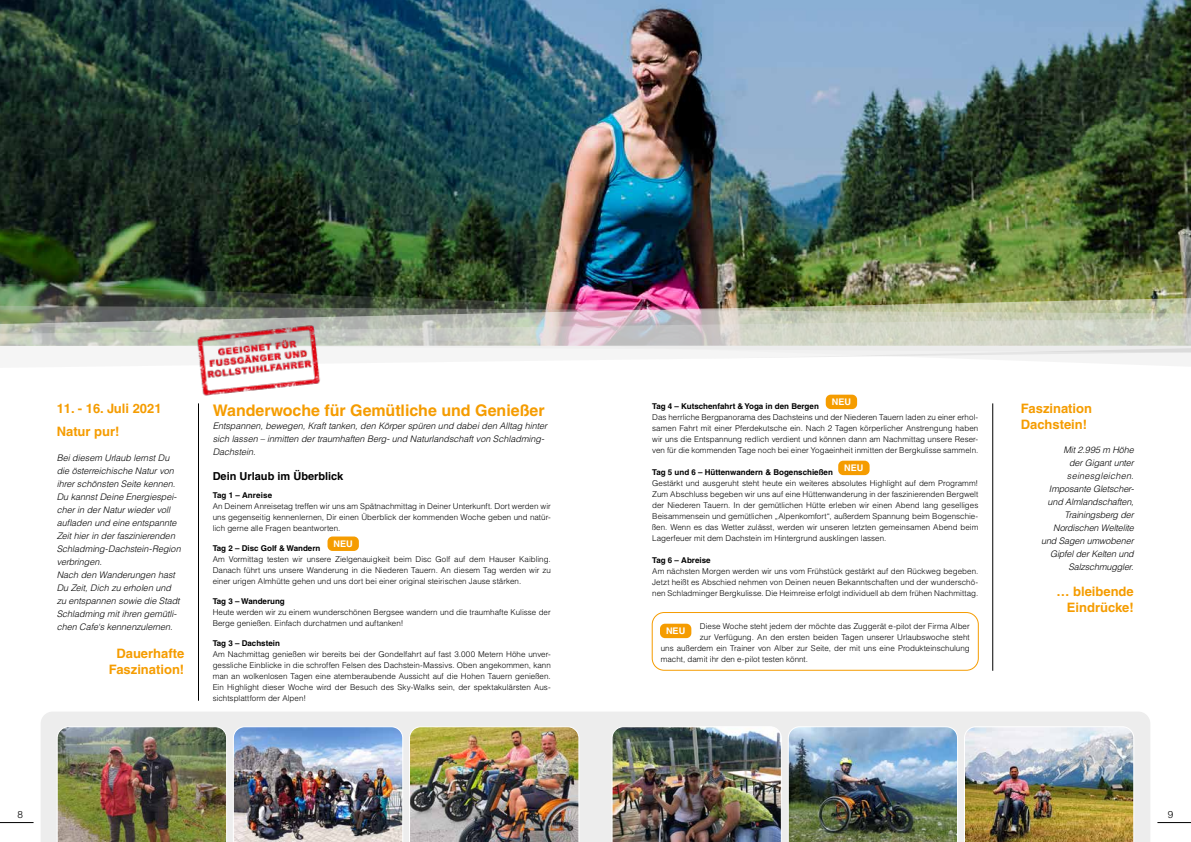
<style>
.page{position:relative;width:1191px;height:842px;background:#fff}
.page>*{position:absolute;margin:0;border:0;box-sizing:border-box;transform-origin:0 0}
.t1{font:700 16px "Helvetica LT";color:#f59c00}
.t2{font:700 13px/15.6px "Helvetica LT";color:#f59c00}
.t3{font:700 11px "Helvetica LT";color:#000}
.t4{font:300 10px "Helvetica LT";color:#000}
.t5{font:700 9.1px "Helvetica LT";color:#fff}
.t6{font:italic 300 9px/13px "Helvetica LT";color:#000}
.t7{font:300 8px/11px "Helvetica LT";letter-spacing:.005em;color:#000;text-align:justify}
.t8{font:700 8px "Helvetica LT";color:#000}
</style>
<div class="page">
<img style="left:0;top:0;width:1191px;height:283px">
<div style="left:41px;top:712px;width:1109px;height:130px;background:#ededed"></div>
<hr style="left:0;top:822px;width:34px;height:1px;background:#000">
<hr style="left:1157px;top:822px;width:34px;height:1px;background:#000">
<img style="left:56px;top:726px;width:524px;height:116px">
<img style="left:611px;top:726px;width:523px;height:116px">
<img style="left:0;top:283px;width:1191px;height:14px">
<img style="left:0;top:297px;width:1191px;height:69px">
<hr style="left:992px;top:403px;width:1px;height:268px;background:#000">
<hr style="left:198px;top:403px;width:1px;height:298px;background:#000">
<img style="left:195px;top:312px;width:139px;height:92px">
<div style="left:825px;top:395px;width:32px;height:14px;background:#f59c00;border-radius:5px"></div>
<div style="left:327px;top:536px;width:32px;height:15px;background:#f59c00;border-radius:5px"></div>
<div style="left:660px;top:624px;width:31px;height:14px;background:#f59c00;border-radius:5px"></div>
<div style="left:838px;top:461px;width:31px;height:14px;background:#f59c00;border-radius:5px"></div>
<div style="left:651px;top:612px;width:327px;height:59px;border:1px solid #f59c00;border-radius:12px"></div>
<h2 class="t2" style="left:57px;top:397px;width:106px;line-height:23.2px">11. - 16. Juli 2021<br>Natur pur!</h2>
<p class="t6" style="left:57px;top:452px;width:125px">Bei diesem Urlaub lernst Du die österreichische Natur von ihrer schönsten Seite kennen.<br>Du kannst Deine Energiespei&shy;cher in der Natur wieder voll aufladen und eine entspannte<br>Zeit hier in der faszinierenden<br>Schladming-Dachstein-Region verbringen.<br>Nach den Wanderungen hast<br>Du Zeit, Dich zu erholen und zu entspannen sowie die Stadt<br>Schladming mit ihren gemütli&shy;chen Cafe‘s kennenzulernen.</p>
<h2 class="t2" style="left:109px;top:645px;width:77px;text-align:center">Dauerhafte<br>Faszination!</h2>
<h1 class="t1" style="left:213px;top:400px;width:333px">Wanderwoche für Gemütliche und Genießer</h1>
<p class="t6" style="left:213px;top:419px;width:336px">Entspannen, bewegen, Kraft tanken, den Körper spüren und dabei den Alltag hinter sich lassen – inmitten der traumhaften Berg- und Naturlandschaft von Schladming-<br>Dachstein.</p>
<h3 class="t3" style="left:213px;top:469px;width:132px">Dein Urlaub im Überblick</h3>
<p class="t8" style="left:213px;top:490px;width:61px">Tag 1 – Anreise</p>
<p class="t7" style="left:213px;top:500px;width:340px">An Deinem Anreisetag treffen wir uns am Spätnachmittag in Deiner Unterkunft. Dort werden wir uns gegenseitig kennenlernen, Dir einen Überblick der kommenden Woche geben und natür&shy;lich gerne alle Fragen beantworten.</p>
<p class="t8" style="left:213px;top:543px;width:109px">Tag 2 – Disc Golf &amp; Wandern</p>
<p class="t7" style="left:213px;top:553px;width:340px">Am Vormittag testen wir unsere Zielgenauigkeit beim Disc Golf auf dem Hauser Kaibling.<br>Danach führt uns unsere Wanderung in die Niederen Tauern. An diesem Tag werden wir zu einer urigen Almhütte gehen und uns dort bei einer original steirischen Jause stärken.</p>
<p class="t8" style="left:213px;top:596px;width:74px">Tag 3 – Wanderung</p>
<p class="t7" style="left:213px;top:606px;width:340px">Heute werden wir zu einem wunderschönen Bergsee wandern und die traumhafte Kulisse der<br>Berge genießen. Einfach durchatmen und auftanken!</p>
<p class="t8" style="left:213px;top:638px;width:69px">Tag 3 – Dachstein</p>
<p class="t7" style="left:213px;top:648px;width:340px">Am Nachmittag genießen wir bereits bei der Gondelfahrt auf fast 3.000 Metern Höhe unver&shy;gessliche Einblicke in die schroffen Felsen des Dachstein-Massivs. Oben angekommen, kann man an wolkenlosen Tagen eine atemberaubende Aussicht auf die Hohen Tauern genießen.<br>Ein Highlight dieser Woche wird der Besuch des Sky-Walks sein, der spektakulärsten Aus&shy;sichtsplattform der Alpen!</p>
<p class="t5" style="left:333px;top:538px;width:21px">NEU</p>
<p class="t5" style="left:831px;top:396px;width:21px">NEU</p>
<p class="t8" style="left:652px;top:402px;width:168px">Tag 4 – Kutschenfahrt &amp; Yoga in den Bergen</p>
<p class="t7" style="left:652px;top:412px;width:328px">Das herrliche Bergpanorama des Dachsteins und der Niederen Tauern laden zu einer erhol&shy;samen Fahrt mit einer Pferdekutsche ein. Nach 2 Tagen körperlicher Anstrengung haben wir uns die Entspannung redlich verdient und können dann am Nachmittag unsere Reser&shy;ven für die kommenden Tage noch bei einer Yogaeinheit inmitten der Bergkulisse sammeln.</p>
<p class="t8" style="left:652px;top:468px;width:182px">Tag 5 und 6 – Hüttenwandern &amp; Bogenschießen</p>
<p class="t7" style="left:652px;top:478px;width:328px">Gestärkt und ausgeruht steht heute ein weiteres absolutes Highlight auf dem Programm!<br>Zum Abschluss begeben wir uns auf eine Hüttenwanderung in der faszinierenden Bergwelt der Niederen Tauern. In der gemütlichen Hütte erleben wir einen Abend lang geselliges Beisammensein und gemütlichen „Alpenkomfort“, außerdem Spannung beim Bogenschie&shy;ßen. Wenn es das Wetter zulässt, werden wir unseren letzten gemeinsamen Abend beim Lagerfeuer mit dem Dachstein im Hintergrund ausklingen lassen.</p>
<p class="t8" style="left:652px;top:556px;width:60px">Tag 6 – Abreise</p>
<p class="t7" style="left:652px;top:566px;width:328px">Am nächsten Morgen werden wir uns vom Frühstück gestärkt auf den Rückweg begeben.<br>Jetzt heißt es Abschied nehmen von Deinen neuen Bekanntschaften und der wunderschö&shy;nen Schladminger Bergkulisse. Die Heimreise erfolgt individuell ab dem frühen Nachmittag.</p>
<p class="t7" style="left:700px;top:621px;width:271px">Diese Woche steht jedem der möchte das Zuggerät e-pilot der Firma Alber</p>
<p class="t7" style="left:700px;top:632px;width:271px">zur Verfügung. An den ersten beiden Tagen unserer Urlaubswoche steht</p>
<p class="t7" style="left:660px;top:643px;width:310px">uns außerdem ein Trainer von Alber zur Seite, der mit uns eine Produkteinschulung</p>
<p class="t7" style="left:660px;top:654px;width:149px">macht, damit ihr den e-pilot testen könnt.</p>
<p class="t5" style="left:844px;top:463px;width:21px">NEU</p>
<p class="t5" style="left:666px;top:625px;width:21px">NEU</p>
<h2 class="t2" style="left:1020px;top:401px;width:73px">Faszination<br>Dachstein!</h2>
<p class="t6" style="left:1041px;top:443px;width:94px;text-align:right">Mit 2.995 m Höhe<br>der Gigant unter seinesgleichen.<br>Imposante Gletscher&shy;und Almlandschaften,<br>Trainingsberg der<br>Nordischen Weltelite und Sagen umwobener<br>Gipfel der Kelten und<br>Salzschmuggler.</p>
<h2 class="t2" style="left:1056px;top:584px;width:79px;text-align:right">… bleibende<br>Eindrücke!</h2>
<p class="t4" style="left:18px;top:808px;width:7px">8</p>
<p class="t4" style="left:1167px;top:808px;width:7px">9</p>
</div>
